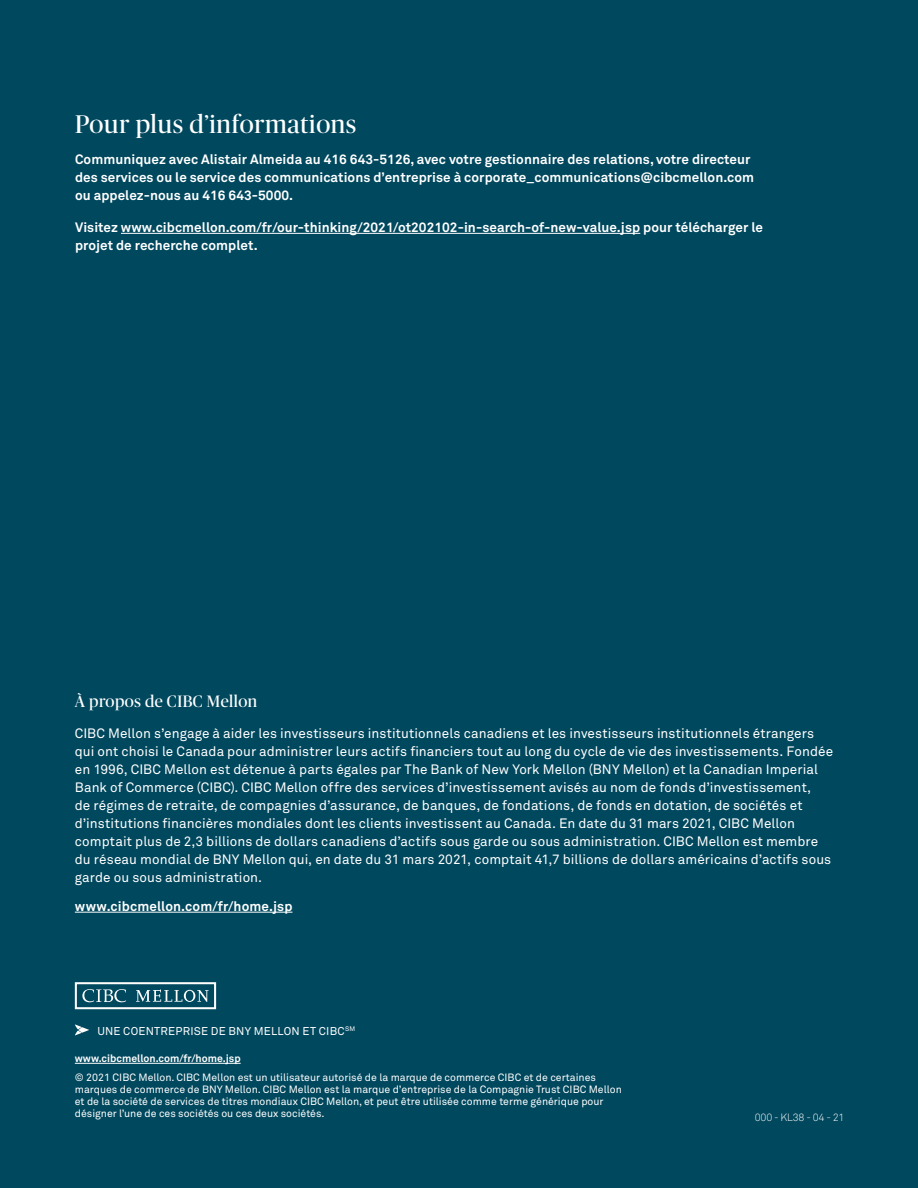
<style>
.page{position:relative;width:918px;height:1188px;background:#00485e}
.page>*{position:absolute;margin:0;border:0;box-sizing:border-box;transform-origin:0 0}
.t1{font:25.5px "Publico Banner";letter-spacing:.03em;color:#fff}
.t2{font:16.5px "Publico Banner";letter-spacing:.025em;color:#fff}
.Body_Copy__Akkurat_P{font:13.5px/18px "Akkurat Pro";letter-spacing:.005em;color:#fff}
.Body_Copy_9_12__5{font:700 13.5px/18px "Akkurat Pro";letter-spacing:.005em;color:#fff}
.Body_Copy__Akkurat_P-2{font:700 13.5px "Akkurat Pro";letter-spacing:.01em;color:#fff}
.t3{font:11.25px "Akkurat Pro";letter-spacing:.02em;color:#fff}
.t4{font:10.5px/12px "Akkurat Pro";color:#fff}
.t5{font:700 10.5px "Akkurat Pro";color:#fff}
.Profile_BODY_COPY{font:300 10.5px "Akkurat Pro";letter-spacing:-.02em;color:#fff}
</style>
<div class="page">
<hr style="left:75px;top:1063px;width:166px;height:1px;background:#fff">
<div style="left:75px;top:982px;width:141px;height:27px;border:2px solid #fff"></div>
<svg style="left:82px;top:989px;width:44px;height:13px"></svg>
<svg style="left:136px;top:990px;width:73px;height:12px"></svg>
<hr style="left:121px;top:233px;width:519px;height:1px;background:#fff">
<hr style="left:75px;top:912px;width:217px;height:1px;background:#fff">
<svg style="left:75px;top:1024px;width:14px;height:12px"></svg>
<p class="t1" style="left:75px;top:107px;width:283px">Pour plus d’informations</p>
<p class="Body_Copy_9_12__5" style="left:75px;top:150px;width:681px">Communiquez avec Alistair Almeida au 416 643-5126, avec votre gestionnaire des relations, votre directeur des services ou le service des communications d’entreprise à corporate_communications@cibcmellon.com ou appelez-nous au 416 643-5000.</p>
<p class="Body_Copy_9_12__5" style="left:75px;top:218px;width:689px">Visitez www.cibcmellon.com/fr/our-thinking/2021/ot202102-in-search-of-new-value.jsp pour télécharger le projet de recherche complet.</p>
<p class="t2" style="left:75px;top:690px;width:184px">À propos de CIBC Mellon</p>
<p class="Body_Copy__Akkurat_P" style="left:75px;top:724px;width:760px">CIBC Mellon s’engage à aider les investisseurs institutionnels canadiens et les investisseurs institutionnels étrangers qui ont choisi le Canada pour administrer leurs actifs financiers tout au long du cycle de vie des investissements. Fondée en 1996, CIBC Mellon est détenue à parts égales par The Bank of New York Mellon (BNY Mellon) et la Canadian Imperial Bank of Commerce (CIBC). CIBC Mellon offre des services d’investissement avisés au nom de fonds d’investissement,<br>de régimes de retraite, de compagnies d’assurance, de banques, de fondations, de fonds en dotation, de sociétés et d’institutions financières mondiales dont les clients investissent au Canada. En date du 31 mars 2021, CIBC Mellon comptait plus de 2,3 billions de dollars canadiens d’actifs sous garde ou sous administration. CIBC Mellon est membre du réseau mondial de BNY Mellon qui, en date du 31 mars 2021, comptait 41,7 billions de dollars américains d’actifs sous garde ou sous administration.</p>
<p class="Body_Copy__Akkurat_P-2" style="left:75px;top:898px;width:219px">www.cibcmellon.com/fr/home.jsp</p>
<p class="t3" style="left:97px;top:1024px;width:259px">UNE COENTREPRISE DE BNY MELLON ET CIBC<sup>SM</sup></p>
<p class="t5" style="left:75px;top:1052px;width:167px">www.cibcmellon.com/fr/home.jsp</p>
<p class="t4" style="left:75px;top:1071px;width:548px">© 2021 CIBC Mellon. CIBC Mellon est un utilisateur autorisé de la marque de commerce CIBC et de certaines marques de commerce de BNY Mellon. CIBC Mellon est la marque d’entreprise de la Compagnie Trust CIBC Mellon et de la société de services de titres mondiaux CIBC Mellon, et peut être utilisée comme terme générique pour désigner l’une de ces sociétés ou ces deux sociétés.</p>
<p class="Profile_BODY_COPY" style="left:755px;top:1111px;width:91px">000 - KL38 - 04 - 21</p>
</div>
